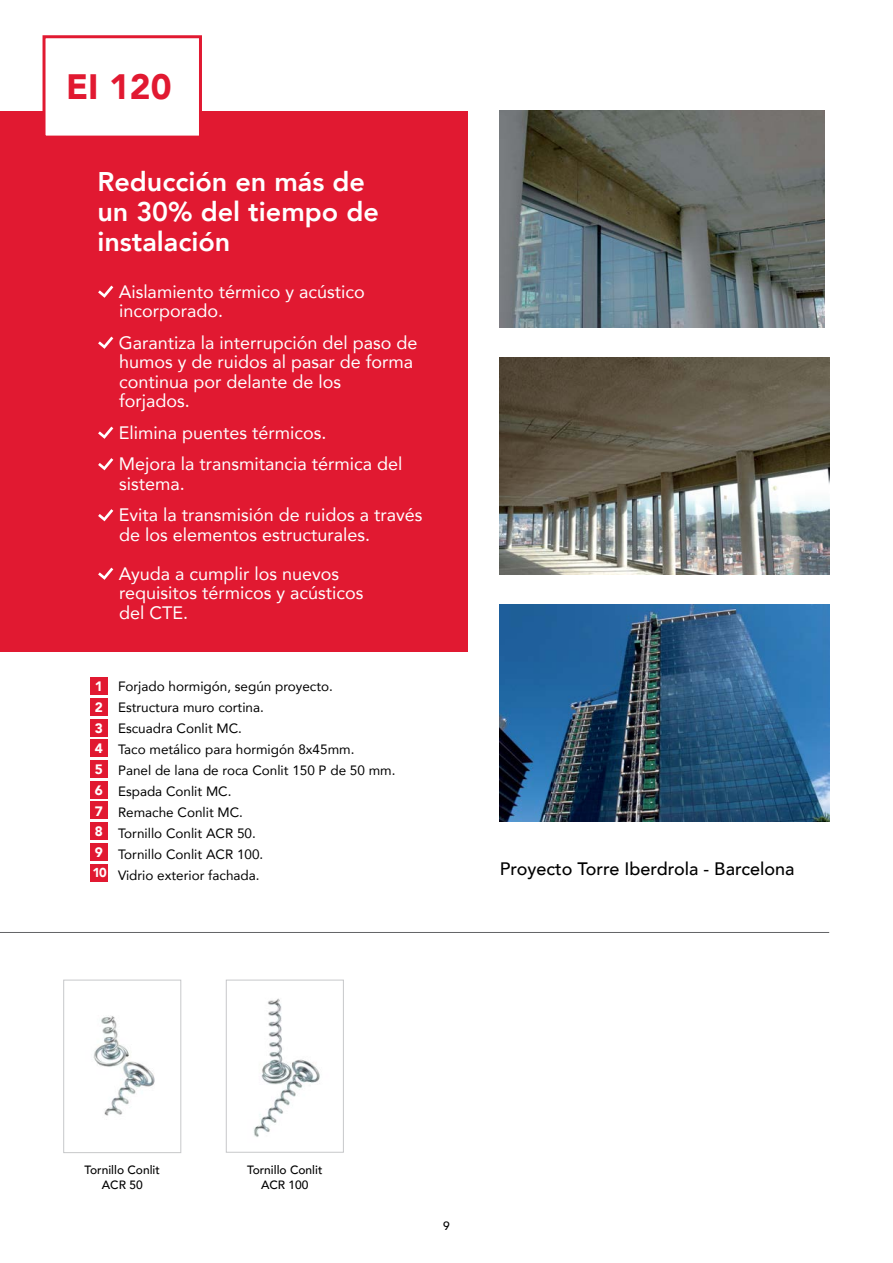
<style>
.page{position:relative;width:893px;height:1263px;background:#fff}
.page>*{position:absolute;margin:0;border:0;box-sizing:border-box;transform-origin:0 0}
.t1{font:900 35.25px "Avenir";color:#e11931}
.t2{font:800 27px/30px "Avenir";color:#fff}
.t3{font:18px/19.5px "Avenir";color:#fff}
.t4{font:500 18px "Avenir";color:#000}
.t5{font:900 13.65px "Avenir";color:#fff}
.t6{font:13.5px/21px "Avenir";color:#000}
.t7{font:900 12.9px "Avenir";color:#fff}
.t8{font:500 12px/15px "Avenir";color:#000;text-align:center}
</style>
<div class="page">
<img style="left:93px;top:1016px;width:62px;height:100px">
<div style="left:63px;top:980px;width:118px;height:173px;border:1px solid #c7c8ca"></div>
<div style="left:90px;top:677px;width:18px;height:18px;background:#e11931"></div>
<div style="left:90px;top:760px;width:18px;height:18px;background:#e11931"></div>
<div style="left:90px;top:719px;width:18px;height:17px;background:#e11931"></div>
<div style="left:90px;top:801px;width:18px;height:18px;background:#e11931"></div>
<div style="left:90px;top:843px;width:18px;height:18px;background:#e11931"></div>
<div style="left:90px;top:864px;width:18px;height:17px;background:#e11931"></div>
<div style="left:90px;top:698px;width:18px;height:18px;background:#e11931"></div>
<div style="left:90px;top:781px;width:18px;height:17px;background:#e11931"></div>
<div style="left:90px;top:739px;width:18px;height:18px;background:#e11931"></div>
<div style="left:90px;top:822px;width:18px;height:18px;background:#e11931"></div>
<hr style="left:0;top:932px;width:829px;height:1px;background:#636466">
<div style="left:0;top:111px;width:468px;height:541px;background:#e11931"></div>
<svg style="left:98px;top:286px;width:15px;height:12px"></svg>
<svg style="left:98px;top:337px;width:15px;height:12px"></svg>
<svg style="left:98px;top:427px;width:15px;height:12px"></svg>
<svg style="left:98px;top:458px;width:15px;height:12px"></svg>
<svg style="left:98px;top:509px;width:15px;height:12px"></svg>
<svg style="left:98px;top:568px;width:15px;height:12px"></svg>
<div style="left:43px;top:35px;width:159px;height:104px;background:#fff;border:3px solid #e11931"></div>
<img style="left:500px;top:111px;width:325px;height:216px">
<img style="left:500px;top:357px;width:329px;height:217px">
<img style="left:500px;top:604px;width:329px;height:217px">
<img style="left:254px;top:998px;width:66px;height:139px">
<div style="left:226px;top:980px;width:118px;height:172px;border:1px solid #c7c8ca"></div>
<h1 class="t1" style="left:66px;top:57px;width:107px">EI 120</h1>
<h2 class="t2" style="left:97px;top:167px;width:283px">Reducción en más de un 30% del tiempo de instalación</h2>
<p class="t3" style="left:119px;top:281px;width:248px">Aislamiento térmico y acústico incorporado.</p>
<p class="t3" style="left:119px;top:332px;width:300px">Garantiza la interrupción del paso de humos y de ruidos al pasar de forma continua por delante de los<br>forjados.</p>
<p class="t3" style="left:119px;top:416px;width:285px;line-height:31.5px">Elimina puentes térmicos.<br>Mejora la transmitancia térmica del</p>
<p class="t3" style="left:119px;top:467px;width:305px;line-height:31.5px">sistema.<br>Evita la transmisión de ruidos a través</p>
<p class="t3" style="left:119px;top:514px;width:253px;line-height:39px">de los elementos estructurales.<br>Ayuda a cumplir los nuevos</p>
<p class="t3" style="left:119px;top:583px;width:246px">requisitos térmicos y acústicos del CTE.</p>
<p class="t5" style="left:95px;top:675px;width:10px">1</p>
<p class="t5" style="left:95px;top:695px;width:10px">2</p>
<p class="t5" style="left:95px;top:716px;width:10px">3</p>
<p class="t5" style="left:95px;top:737px;width:10px">4</p>
<p class="t5" style="left:95px;top:758px;width:10px">5</p>
<p class="t5" style="left:95px;top:778px;width:10px">6</p>
<p class="t5" style="left:95px;top:799px;width:10px">7</p>
<p class="t5" style="left:95px;top:841px;width:10px">9</p>
<p class="t7" style="left:93px;top:861px;width:16px">10</p>
<p class="t5" style="left:95px;top:820px;width:10px">8</p>
<p class="t6" style="left:118px;top:675px;width:279px">Forjado hormigón, según proyecto.<br>Estructura muro cortina.<br>Escuadra Conlit MC.<br>Taco metálico para hormigón 8x45mm.<br>Panel de lana de roca Conlit 150 P de 50 mm.<br>Espada Conlit MC.<br>Remache Conlit MC.<br>Tornillo Conlit ACR 50.<br>Tornillo Conlit ACR 100.<br>Vidrio exterior fachada.</p>
<p class="t4" style="left:500px;top:853px;width:296px">Proyecto Torre Iberdrola - Barcelona</p>
<p class="t8" style="left:85px;top:1162px;width:77px">Tornillo Conlit<br>ACR 50</p>
<p class="t8" style="left:247px;top:1162px;width:77px">Tornillo Conlit<br>ACR 100</p>
<p class="t8" style="left:443px;top:1217px;width:8px">9</p>
</div>
